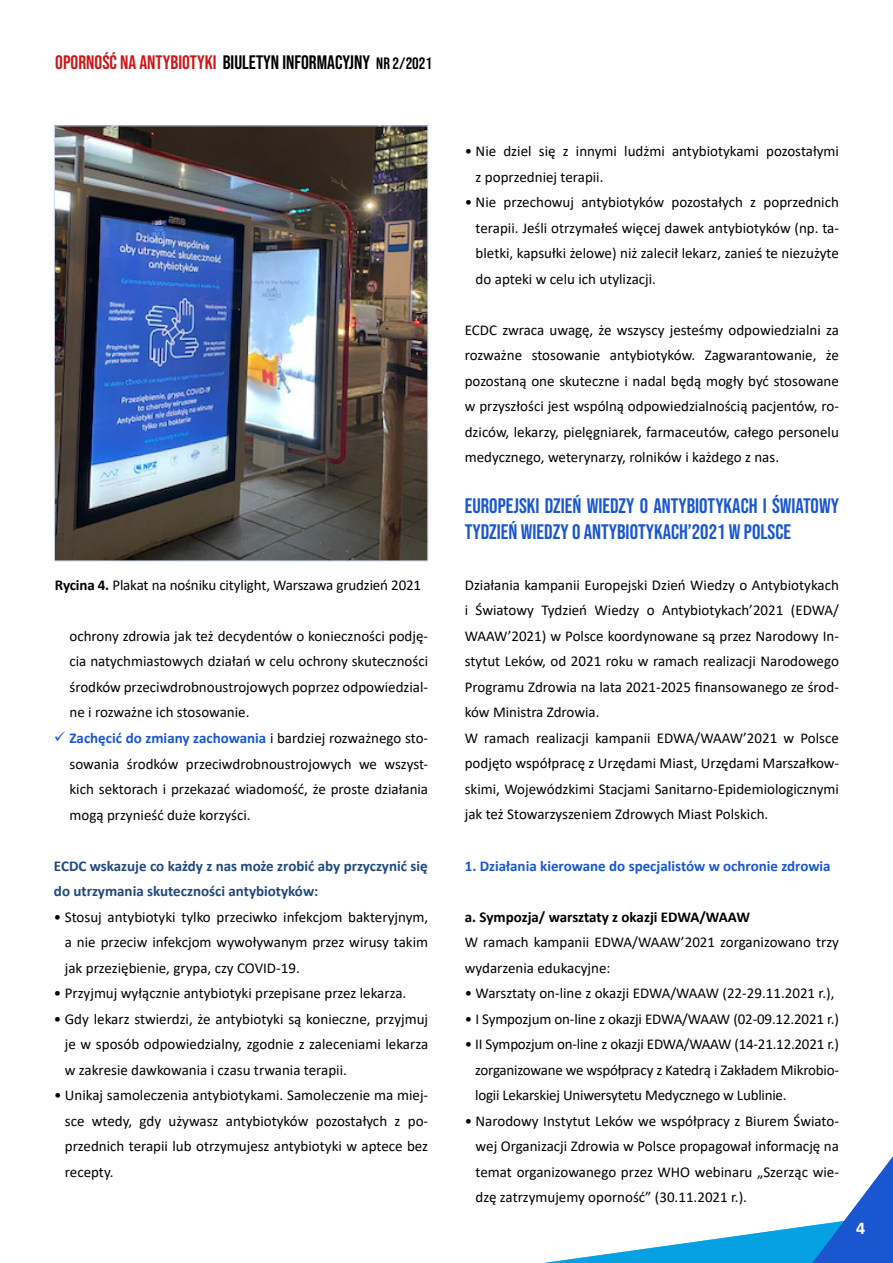
<style>
.page{position:relative;width:893px;height:1263px;background:#fff}
.page>*{position:absolute;margin:0;border:0;box-sizing:border-box;transform-origin:0 0}
.t1{font:21px/25.5px "Bebas Neue";color:#1956d0}
.t2{font:19.5px "Bebas Neue";color:#cd1719}
.t3{font:700 18px "Calibri";color:#fff}
.t4{font:15px/25.5px "Calibri";color:#000;text-align:justify}
.t5{font:700 15px/25.5px "Calibri";color:#1f497d}
.t6{font:700 15px "Calibri";color:#1956d0}
.t7{font:700 15px "Calibri";color:#000}
.s1{color:#000}
.s2{font-size:16.5px;color:#000}
.s3{font-weight:700}
.s4{color:#1956d0}
.s5{font-weight:700;color:#1956d0}
</style>
<div class="page">
<svg style="left:544px;top:1156px;width:349px;height:107px"></svg>
<img style="left:56px;top:127px;width:370px;height:432px">
<h2 class="t2" style="left:55px;top:51px;width:378px">OPORNOŚĆ NA ANTYBIOTYKI <span class="s1">BIULETYN INFORMACYJNY</span> <span class="s2">NR 2/2021</span></h2>
<p class="t4" style="left:55px;top:572px;width:368px"><span class="s3">Rycina 4.</span> Plakat na nośniku citylight, Warszawa grudzień 2021</p>
<p class="t4" style="left:69px;top:623px;width:360px">ochrony zdrowia jak też decydentów o konieczności podję&shy;cia natychmiastowych działań w celu ochrony skuteczności środków przeciwdrobnoustrojowych poprzez odpowiedzial&shy;ne i rozważne ich stosowanie.</p>
<p class="t4" style="left:69px;top:725px;width:360px;text-indent:-16px"><span class="s4">✓</span> <span class="s5">Zachęcić do zmiany zachowania</span> i bardziej rozważnego sto&shy;sowania środków przeciwdrobnoustrojowych we wszyst&shy;kich sektorach i przekazać wiadomość, że proste działania mogą przynieść duże korzyści.</p>
<p class="t5" style="left:54px;top:853px;width:375px">ECDC wskazuje co każdy z nas może zrobić aby przyczynić się do utrzymania skuteczności antybiotyków:</p>
<p class="t4" style="left:65px;top:903px;width:365px;text-indent:-11px">• Stosuj antybiotyki tylko przeciwko infekcjom bakteryjnym, a nie przeciw infekcjom wywoływanym przez wirusy takim jak przeziębienie, grypa, czy COVID-19.</p>
<p class="t4" style="left:54px;top:980px;width:354px">• Przyjmuj wyłącznie antybiotyki przepisane przez lekarza.</p>
<p class="t4" style="left:65px;top:1005px;width:365px;text-indent:-11px">• Gdy lekarz stwierdzi, że antybiotyki są konieczne, przyjmuj je w sposób odpowiedzialny, zgodnie z zaleceniami lekarza w zakresie dawkowania i czasu trwania terapii.</p>
<p class="t4" style="left:65px;top:1082px;width:365px;text-indent:-11px">• Unikaj samoleczenia antybiotykami. Samoleczenie ma miej&shy;sce wtedy, gdy używasz antybiotyków pozostałych z po&shy;przednich terapii lub otrzymujesz antybiotyki w aptece bez recepty.</p>
<p class="t4" style="left:476px;top:138px;width:365px;text-indent:-11px">• Nie dziel się z innymi ludżmi antybiotykami pozostałymi z poprzedniej terapii.</p>
<p class="t4" style="left:476px;top:189px;width:365px;text-indent:-11px">• Nie przechowuj antybiotyków pozostałych z poprzednich terapii. Jeśli otrzymałeś więcej dawek antybiotyków (np. ta&shy;bletki, kapsułki żelowe) niż zalecił lekarz, zanieś te niezużyte do apteki w celu ich utylizacji.</p>
<p class="t4" style="left:465px;top:317px;width:376px">ECDC zwraca uwagę, że wszyscy jesteśmy odpowiedzialni za rozważne stosowanie antybiotyków. Zagwarantowanie, że pozostaną one skuteczne i nadal będą mogły być stosowane w przyszłości jest wspólną odpowiedzialnością pacjentów, ro&shy;dziców, lekarzy, pielęgniarek, farmaceutów, całego personelu medycznego, weterynarzy, rolników i każdego z nas.</p>
<h1 class="t1" style="left:465px;top:493px;width:376px">EUROPEJSKI DZIEŃ WIEDZY O ANTYBIOTYKACH I ŚWIATOWY<br>TYDZIEŃ WIEDZY O ANTYBIOTYKACH’2021 W POLSCE</h1>
<p class="t4" style="left:465px;top:572px;width:376px;text-align:left">Działania kampanii Europejski Dzień Wiedzy o Antybiotykach i Światowy Tydzień Wiedzy o Antybiotykach’2021 (EDWA/ WAAW’2021) w Polsce koordynowane są przez Narodowy In&shy;stytut Leków, od 2021 roku w ramach realizacji Narodowego Programu Zdrowia na lata 2021-2025 finansowanego ze środ&shy;ków Ministra Zdrowia.<br>W ramach realizacji kampanii EDWA/WAAW’2021 w Polsce podjęto współpracę z Urzędami Miast, Urzędami Marszałkow&shy;skimi, Wojewódzkimi Stacjami Sanitarno-Epidemiologicznymi jak też Stowarzyszeniem Zdrowych Miast Polskich.</p>
<p class="t6" style="left:465px;top:855px;width:367px">1. Działania kierowane do specjalistów w ochronie zdrowia</p>
<p class="t7" style="left:465px;top:906px;width:287px">a. Sympozja/ warsztaty z okazji EDWA/WAAW</p>
<p class="t4" style="left:465px;top:929px;width:376px">W ramach kampanii EDWA/WAAW’2021 zorganizowano trzy wydarzenia edukacyjne:</p>
<p class="t4" style="left:465px;top:980px;width:371px">• Warsztaty on-line z okazji EDWA/WAAW (22-29.11.2021 r.),</p>
<p class="t4" style="left:465px;top:1005px;width:376px">• I Sympozjum on-line z okazji EDWA/WAAW (02-09.12.2021 r.)</p>
<p class="t4" style="left:475px;top:1031px;width:365px;text-indent:-10px">• II Sympozjum on-line z okazji EDWA/WAAW (14-21.12.2021 r.) zorganizowane we współpracy z Katedrą i Zakładem Mikrobio&shy;logii Lekarskiej Uniwersytetu Medycznego w Lublinie.</p>
<p class="t4" style="left:476px;top:1107px;width:365px;text-indent:-11px">• Narodowy Instytut Leków we współpracy z Biurem Świato&shy;wej Organizacji Zdrowia w Polsce propagował informację na temat organizowanego przez WHO webinaru „Szerząc wie&shy;dzę zatrzymujemy oporność” (30.11.2021 r.).</p>
<p class="t3" style="left:856px;top:1215px;width:11px">3</p>
<p class="t3" style="left:856px;top:1215px;width:11px">4</p>
</div>
